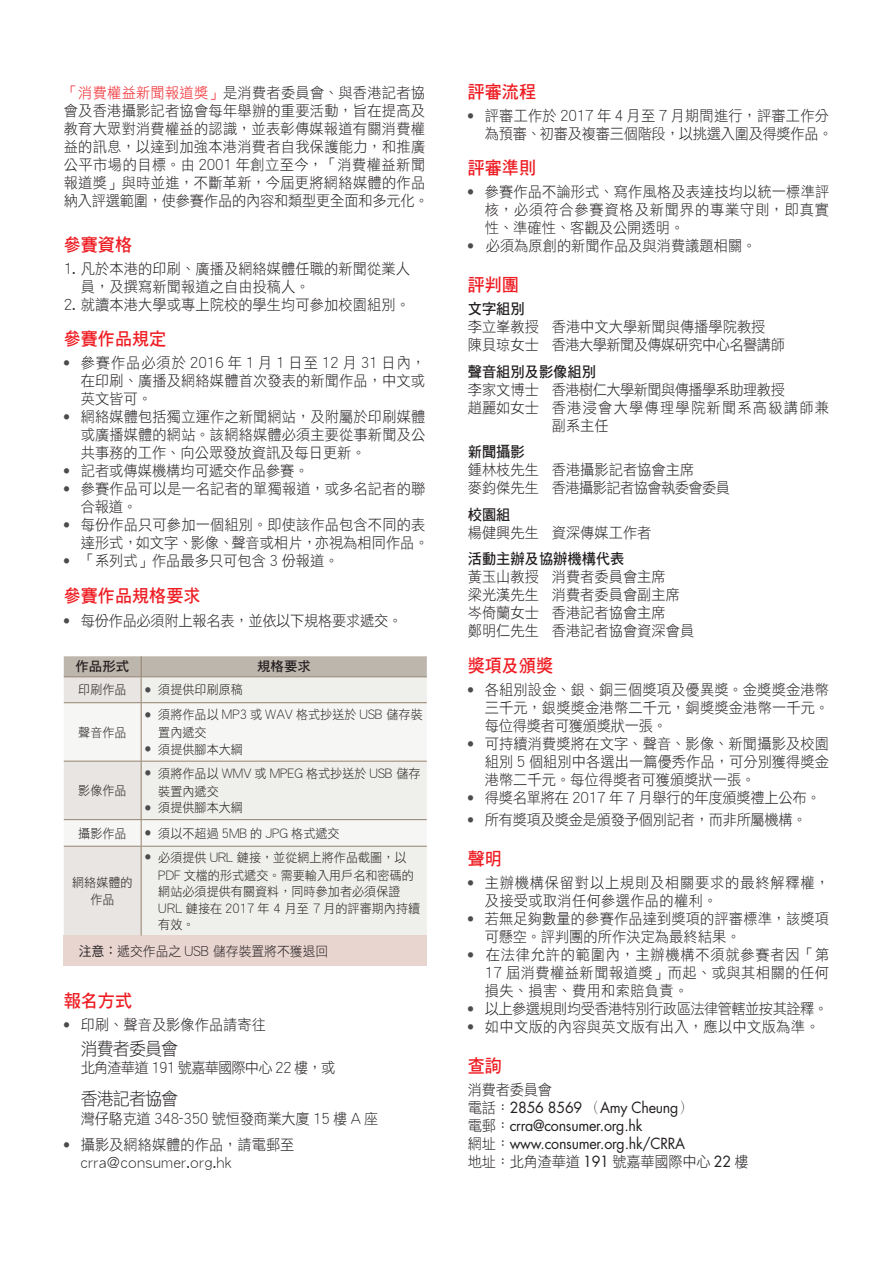
<style>
.page{position:relative;width:893px;height:1263px;background:#fff}
.page>*{position:absolute;margin:0;border:0;box-sizing:border-box;transform-origin:0 0}
.t1{font:18px "DF Hei HK W7";color:#ee1d23;scale:.95 1}
.t2{font:18px "DF Hei HK W3";letter-spacing:-.06em;color:#231f20;scale:.95 1}
.t3{font:15px/18px "DF Hei HK W3";letter-spacing:.005em;color:#231f20;text-align:justify;scale:.95 1}
.t4{font:15px/18px "DF Hei HK W3";letter-spacing:-.02em;color:#231f20;text-align:right;scale:.95 1}
.t5{font:15px "DF Hei HK W3";letter-spacing:-.04em;color:#231f20;scale:.95 1}
.t6{font:15px "Futura";letter-spacing:-.02em;color:#231f20;scale:.95 1}
.t7{font:15px/18px "DF Hei HK W3";letter-spacing:.055em;color:#231f20;scale:.95 1}
.t8{font:15px "DF Hei HK W7";color:#231f20;scale:.95 1}
.t9{font:15px/18px "DF Hei HK W3";letter-spacing:.085em;color:#231f20;scale:.95 1}
.t10{font:15px "DF Hei HK W3";letter-spacing:-.06em;color:#231f20;scale:.95 1}
.t11{font:15px "DF Hei HK W3";letter-spacing:.06em;color:#231f20;scale:.95 1}
.t12{font:13.5px "DF Hei HK W3";color:#231f20;scale:.95 1}
.t13{font:13.5px "DF Hei HK W7";color:#231f20}
.t14{font:12.75px/18px "DF Hei HK W3";color:#231f20;scale:.95 1}
.s1{color:#ee1d23}
.s2{font-family:"DF Hei HK W5"}
.s3{font-family:"DF Hei HK W3"}
.s4{font-family:"Adobe Ming Std";font-weight:300}
.s5{font-family:"Futura"}
</style>
<div class="page">
<div style="left:64px;top:935px;width:363px;height:31px;background:#e9d5d0"></div>
<svg style="left:64px;top:656px;width:363px;height:279px"></svg>
<hr style="left:141px;top:846px;width:286px;height:1px;background:#94826e">
<hr style="left:141px;top:846px;width:1px;height:89px;background:#94826e">
<p class="t3" style="left:64px;top:84px;width:386px;text-align:left"><span class="s1">「消費權益新聞報道獎」</span>是消費者委員會、與香港記者協會及香港攝影記者協會每年舉辦的重要活動，旨在提高及教育大眾對消費權益的認識，並表彰傳媒報道有關消費權益的訊息，以達到加強本港消費者自我保護能力，和推廣公平市場的目標。由 2001 年創立至今，「消費權益新聞報道獎」與時並進，不斷革新，今屆更將網絡媒體的作品納入評選範圍，使參賽作品的內容和類型更全面和多元化。</p>
<p class="t1" style="left:64px;top:235px;width:73px">參賽資格</p>
<p class="t3" style="left:81px;top:259px;width:348px;text-indent:-17px">1. 凡於本港的印刷、廣播及網絡媒體任職的新聞從業人員，及撰寫新聞報道之自由投稿人。</p>
<p class="t3" style="left:64px;top:295px;width:366px">2. 就讀本港大學或專上院校的學生均可參加校園組別。</p>
<p class="t1" style="left:64px;top:329px;width:110px">參賽作品規定</p>
<p class="t3" style="left:81px;top:354px;width:364px;text-indent:-17px"><sup>●</sup> 參賽作品必須於 2016 年 1 月 1 日至 12 月 31 日內，在印刷、廣播及網絡媒體首次發表的新聞作品，中文或英文皆可。</p>
<p class="t3" style="left:81px;top:408px;width:364px;text-indent:-17px"><sup>●</sup> 網絡媒體包括獨立運作之新聞網站，及附屬於印刷媒體或廣播媒體的網站。該網絡媒體必須主要從事新聞及公共事務的工作、向公眾發放資訊及每日更新。</p>
<p class="t3" style="left:64px;top:462px;width:259px"><sup>●</sup> 記者或傳媒機構均可遞交作品參賽。</p>
<p class="t3" style="left:81px;top:480px;width:364px;text-indent:-17px"><sup>●</sup> 參賽作品可以是一名記者的單獨報道，或多名記者的聯合報道。</p>
<p class="t3" style="left:64px;top:516px;width:386px;text-align:right"><sup>●</sup> 每份作品只可參加一個組別。即使該作品包含不同的表達形式，如文字、影像、聲音或相片，亦視為相同作品。</p>
<p class="t3" style="left:64px;top:552px;width:291px"><sup>●</sup> 「系列式」作品最多只可包含 3 份報道。</p>
<p class="t1" style="left:64px;top:586px;width:145px">參賽作品規格要求</p>
<p class="t4" style="left:64px;top:612px;width:358px"><sup>●</sup> 每份作品必須附上報名表，並依以下規格要求遞交。</p>
<p class="t13" style="left:75px;top:659px;width:56px">作品形式</p>
<p class="t13" style="left:257px;top:659px;width:55px">規格要求</p>
<p class="t14" style="left:78px;top:680px;width:52px">印刷作品</p>
<p class="t14" style="left:145px;top:680px;width:105px"><sup>●</sup> 須提供印刷原稿</p>
<p class="t14" style="left:78px;top:723px;width:52px">聲音作品</p>
<p class="t14" style="left:158px;top:705px;width:280px;text-indent:-13px"><sup>●</sup> 須將作品以 MP3 或 WAV 格式抄送於 USB 儲存裝置內遞交</p>
<p class="t14" style="left:145px;top:740px;width:105px"><sup>●</sup> 須提供腳本大綱</p>
<p class="t14" style="left:78px;top:781px;width:52px">影像作品</p>
<p class="t14" style="left:158px;top:764px;width:278px;text-indent:-13px"><sup>●</sup> 須將作品以 WMV 或 MPEG 格式抄送於 USB 儲存裝置內遞交</p>
<p class="t14" style="left:145px;top:798px;width:105px"><sup>●</sup> 須提供腳本大綱</p>
<p class="t14" style="left:78px;top:824px;width:52px">攝影作品</p>
<p class="t14" style="left:145px;top:824px;width:206px"><sup>●</sup> 須以不超過 5MB 的 JPG 格式遞交</p>
<p class="t14" style="left:72px;top:873px;width:65px">網絡媒體的</p>
<p class="t14" style="left:90px;top:890px;width:27px">作品</p>
<p class="t14" style="left:158px;top:848px;width:271px;text-indent:-13px"><sup>●</sup> 必須提供 URL 鏈接，並從網上將作品截圖，以<br>PDF 文檔的形式遞交。需要輸入用戶名和密碼的</p>
<p class="t14" style="left:158px;top:882px;width:257px">網站必須提供有關資料，同時參加者必須保證</p>
<p class="t14" style="left:158px;top:899px;width:277px">URL 鏈接在 2017 年 4 月至 7 月的評審期內持續</p>
<p class="t14" style="left:158px;top:915px;width:40px">有效。</p>
<p class="t12" style="left:66px;top:943px;width:278px"><span class="s2">　注意：</span>遞交作品之 USB 儲存裝置將不獲退回</p>
<p class="t1" style="left:64px;top:991px;width:73px">報名方式</p>
<p class="t3" style="left:64px;top:1015px;width:214px"><sup>●</sup> 印刷、聲音及影像作品請寄往</p>
<p class="t2" style="left:81px;top:1038px;width:104px">消費者委員會</p>
<p class="t10" style="left:81px;top:1060px;width:269px">北角渣華道 191 號嘉華國際中心 22 樓，或</p>
<p class="t2" style="left:81px;top:1089px;width:104px">香港記者協會</p>
<p class="t4" style="left:81px;top:1109px;width:315px">灣仔駱克道 348-350 號恒發商業大廈 15 樓 A 座</p>
<p class="t3" style="left:64px;top:1135px;width:244px"><sup>●</sup> 攝影及網絡媒體的作品，請電郵至</p>
<p class="t11" style="left:81px;top:1155px;width:160px">crra@consumer.org.hk</p>
<p class="t1" style="left:468px;top:82px;width:73px">評審流程</p>
<p class="t4" style="left:468px;top:106px;width:386px"><sup>●</sup> 評審工作於 2017 年 4 月至 7 月期間進行，評審工作分為預審、初審及複審三個階段，以挑選入圍及得獎作品。</p>
<p class="t1" style="left:468px;top:158px;width:73px">評審準則</p>
<p class="t3" style="left:485px;top:183px;width:364px;text-indent:-17px"><sup>●</sup> 參賽作品不論形式、寫作風格及表達技均以統一標準評核，必須符合參賽資格及新聞界的專業守則，即真實性、準確性、客觀及公開透明。</p>
<p class="t3" style="left:468px;top:237px;width:305px"><sup>●</sup> 必須為原創的新聞作品及與消費議題相關。</p>
<p class="t1" style="left:468px;top:275px;width:55px">評判團</p>
<p class="t8" style="left:468px;top:301px;width:61px">文字組別</p>
<p class="t3" style="left:468px;top:318px;width:315px">李立峯教授 香港中文大學新聞與傳播學院教授</p>
<p class="t5" style="left:468px;top:337px;width:335px">陳貝琼女士 香港大學新聞及傳媒研究中心名譽講師</p>
<p class="t8" style="left:468px;top:363px;width:136px">聲音組別及影像組別</p>
<p class="t5" style="left:468px;top:381px;width:335px">李家文博士 香港樹仁大學新聞與傳播學系助理教授</p>
<p class="t9" style="left:552px;top:398px;width:293px;text-indent:-84px">趙麗如女士 香港浸會大學傳理學院新聞系高級講師兼副系主任</p>
<p class="t8" style="left:468px;top:444px;width:61px">新聞攝影</p>
<p class="t3" style="left:468px;top:461px;width:240px">鍾林枝先生 香港攝影記者協會主席</p>
<p class="t5" style="left:468px;top:480px;width:278px">麥鈞傑先生 香港攝影記者協會執委會委員</p>
<p class="t8" style="left:468px;top:506px;width:46px">校園組</p>
<p class="t3" style="left:468px;top:523px;width:195px">楊健興先生 資深傳媒工作者</p>
<p class="t8" style="left:468px;top:551px;width:166px">活動主辦及協辦機構代表</p>
<p class="t3" style="left:468px;top:568px;width:210px">黃玉山教授 消費者委員會主席</p>
<p class="t3" style="left:468px;top:586px;width:225px">梁光漢先生 消費者委員會副主席</p>
<p class="t3" style="left:468px;top:604px;width:210px">岑倚蘭女士 香港記者協會主席</p>
<p class="t3" style="left:468px;top:622px;width:240px">鄭明仁先生 香港記者協會資深會員</p>
<p class="t1" style="left:468px;top:656px;width:92px">獎項及頒獎</p>
<p class="t3" style="left:485px;top:680px;width:364px;text-indent:-17px"><sup>●</sup> 各組別設金、銀、銅三個獎項及優異獎。金獎獎金港幣三千元，銀獎獎金港幣二千元，銅獎獎金港幣一千元。每位得獎者可獲頒獎狀一張。</p>
<p class="t3" style="left:485px;top:734px;width:364px;text-indent:-17px"><sup>●</sup> 可持續消費獎將在文字、聲音、影像、新聞攝影及校園組別 5 個組別中各選出一篇優秀作品，可分別獲得獎金港幣二千元。每位得獎者可獲頒獎狀一張。</p>
<p class="t4" style="left:468px;top:788px;width:373px"><sup>●</sup> 得獎名單將在 2017 年 7 月舉行的年度頒獎禮上公布。</p>
<p class="t4" style="left:468px;top:810px;width:358px"><sup>●</sup> 所有獎項及獎金是頒發予個別記者，而非所屬機構。</p>
<p class="t1" style="left:468px;top:849px;width:37px">聲明</p>
<p class="t7" style="left:485px;top:873px;width:364px;text-indent:-17px"><sup>●</sup> 主辦機構保留對以上規則及相關要求的最終解釋權，及接受或取消任何參選作品的權利。</p>
<p class="t3" style="left:485px;top:909px;width:364px;text-indent:-17px"><sup>●</sup> 若無足夠數量的參賽作品達到獎項的評審標準，該獎項可懸空。評判團的所作決定為最終結果。</p>
<p class="t3" style="left:485px;top:945px;width:364px;text-indent:-17px"><sup>●</sup> 在法律允許的範圍內，主辦機構不須就參賽者因「第17 屆消費權益新聞報道獎」而起、或與其相關的任何損失、損害、費用和索賠負責。</p>
<p class="t5" style="left:468px;top:1000px;width:381px"><sup>●</sup> 以上參選規則均受香港特別行政區法律管轄並按其詮釋。</p>
<p class="t3" style="left:468px;top:1017px;width:372px"><sup>●</sup> 如中文版的內容與英文版有出入，應以中文版為準。</p>
<p class="t1" style="left:468px;top:1056px;width:37px">查詢</p>
<p class="t3" style="left:468px;top:1080px;width:90px">消費者委員會</p>
<p class="t6" style="left:468px;top:1097px;width:238px"><span class="s3">電話</span><span class="s4">：</span>2856 8569 <span class="s4">（</span>Amy Cheung<span class="s4">）</span></p>
<p class="t6" style="left:468px;top:1115px;width:185px"><span class="s3">電郵</span><span class="s4">：</span>crra@consumer.org.hk</p>
<p class="t6" style="left:468px;top:1133px;width:230px"><span class="s3">網址</span><span class="s4">：</span>www.consumer.org.hk/CRRA</p>
<p class="t4" style="left:468px;top:1152px;width:297px">地址<span class="s4">：</span>北角渣華道 <span class="s5">191</span> 號嘉華國際中心 <span class="s5">22</span> 樓</p>
</div>
